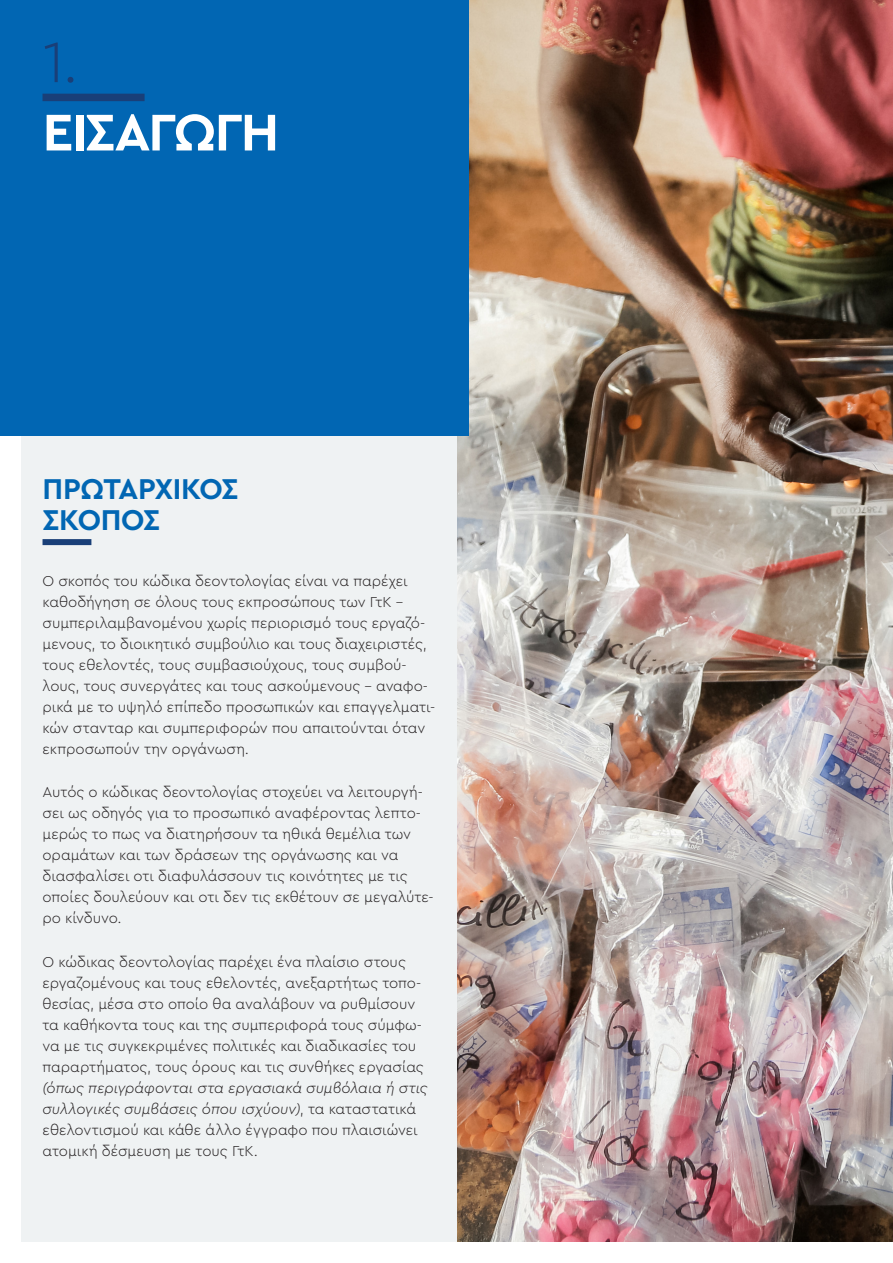
<style>
.page{position:relative;width:893px;height:1263px;background:#fff}
.page>*{position:absolute;margin:0;border:0;box-sizing:border-box;transform-origin:0 0}
.Header_1{font:300 60px "Cera Pro";color:#193f78}
.Header_1-2{font:700 54px "Cera Pro";letter-spacing:-.035em;color:#fff}
.Header_2{font:700 30px/31.5px "Cera Pro";letter-spacing:-.015em;color:#0166b3}
.Body{font:300 15px/21px "Cera Pro";letter-spacing:-.005em;color:#231f20}
.s1{font-style:italic}
</style>
<div class="page">
<div style="left:21px;top:21px;width:872px;height:1221px;background:#eff2f3"></div>
<img style="left:457px;top:0;width:436px;height:1242px">
<div style="left:0;top:0;width:469px;height:436px;background:#0166b3"></div>
<div style="left:43px;top:94px;width:102px;height:7px;background:#193f78"></div>
<div style="left:43px;top:539px;width:48px;height:6px;background:#193f78"></div>
<p class="Header_1" style="left:43px;top:22px;width:38px">1.</p>
<p class="Header_1-2" style="left:43px;top:96px;width:238px">ΕΙΣΑΓΩΓΗ</p>
<p class="Header_2" style="left:43px;top:471px;width:198px">ΠΡΩΤΑΡΧΙΚΟΣ<br>ΣΚΟΠΟΣ</p>
<p class="Body" style="left:43px;top:569px;width:394px">Ο σκοπός του κώδικα δεοντολογίας είναι να παρέχει καθοδήγηση σε όλους τους εκπροσώπους των ΓτΚ – συμπεριλαμβανομένου χωρίς περιορισμό τους εργαζό&shy;μενους, το διοικητικό συμβούλιο και τους διαχειριστές, τους εθελοντές, τους συμβασιούχους, τους συμβού&shy;λους, τους συνεργάτες και τους ασκούμενους - αναφο&shy;ρικά με το υψηλό επίπεδο προσωπικών και επαγγελματι&shy;κών στανταρ και συμπεριφορών που απαιτούνται όταν εκπροσωπούν την οργάνωση.</p>
<p class="Body" style="left:43px;top:781px;width:393px">Αυτός ο κώδικας δεοντολογίας στοχεύει να λειτουργή&shy;σει ως οδηγός για το προσωπικό αναφέροντας λεπτο&shy;μερώς το πως να διατηρήσουν τα ηθικά θεμέλια των οραμάτων και των δράσεων της οργάνωσης και να διασφαλίσει οτι διαφυλάσσουν τις κοινότητες με τις οποίες δουλεύουν και οτι δεν τις εκθέτουν σε μεγαλύτε&shy;ρο κίνδυνο.</p>
<p class="Body" style="left:43px;top:950px;width:387px">Ο κώδικας δεοντολογίας παρέχει ένα πλαίσιο στους εργαζομένους και τους εθελοντές, ανεξαρτήτως τοπο&shy;θεσίας, μέσα στο οποίο θα αναλάβουν να ρυθμίσουν τα καθήκοντα τους και της συμπεριφορά τους σύμφω&shy;να με τις συγκεκριμένες πολιτικές και διαδικασίες του παραρτήματος, τους όρους και τις συνθήκες εργασίας <span class="s1">(όπως περιγράφονται στα εργασιακά συμβόλαια ή στις συλλογικές συμβάσεις όπου ισχύουν)</span>, τα καταστατικά εθελοντισμού και κάθε άλλο έγγραφο που πλαισιώνει ατομική δέσμευση με τους ΓτΚ.</p>
</div>
